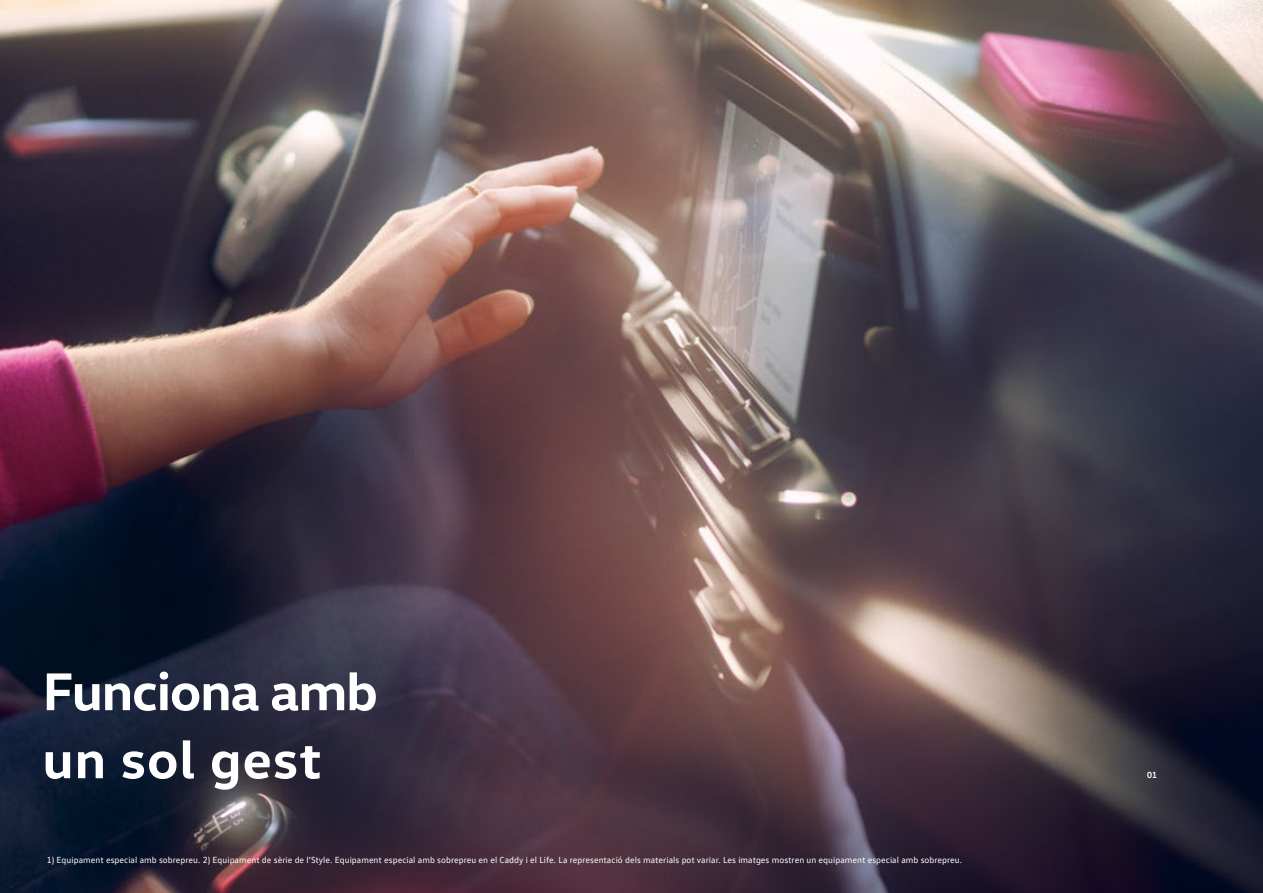
<style>
.page{position:relative;width:1263px;height:893px;background:#fff}
.page>*{position:absolute;margin:0;border:0;box-sizing:border-box;transform-origin:0 0}
.t1{font:700 54px/68.1px "VW Head";letter-spacing:-.02em;color:#fff}
.t2{font:9px "VW Text";letter-spacing:.005em;color:#fff}
.t3{font:700 9px "VW Text";color:#fff}
</style>
<div class="page">
<img style="left:0;top:0;width:1263px;height:893px">
<h1 class="t1" style="left:43px;top:655px;width:337px">Funciona amb un sol gest</h1>
<p class="t2" style="left:47px;top:855px;width:917px">1) Equipament especial amb sobrepreu. 2) Equipament de sèrie de l’Style. Equipament especial amb sobrepreu en el Caddy i el Life. La representació dels materials pot variar. Les imatges mostren un equipament especial amb sobrepreu.</p>
<p class="t3" style="left:1147px;top:769px;width:11px">01</p>
</div>
